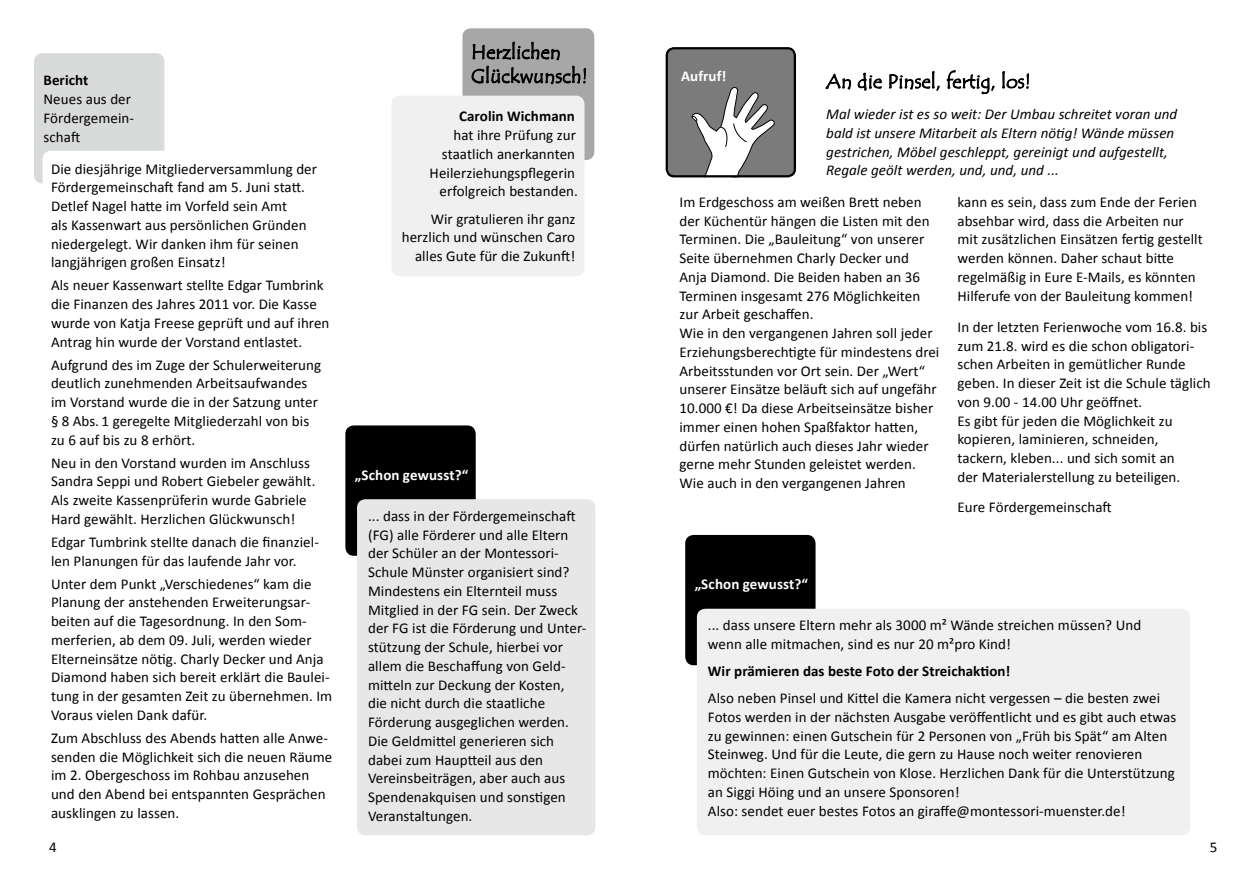
<style>
.page{position:relative;width:1259px;height:893px;background:#fff}
.page>*{position:absolute;margin:0;border:0;box-sizing:border-box;transform-origin:0 0}
.t1{font:19.5px/24px "Tempus Sans ITC";letter-spacing:.01em;color:#000}
.t2{font:15px/18.8px "Calibri";letter-spacing:.005em;color:#000}
.t3{font:italic 15px/18.8px "Calibri";letter-spacing:.005em;color:#000}
.t4{font:700 15px "Calibri";letter-spacing:.005em;color:#000}
.t5{font:700 15px "Calibri";letter-spacing:.01em;color:#fff}
</style>
<div class="page">
<div style="left:345px;top:425px;width:131px;height:131px;background:#000;border-radius:9px"></div>
<div style="left:357px;top:499px;width:238px;height:336px;background:#e7e7e7;border-radius:9px"></div>
<div style="left:34px;top:53px;width:130px;height:130px;background:#d9dada;border-radius:9px"></div>
<div style="left:43px;top:151px;width:130px;height:130px;background:#fff;border-radius:9px"></div>
<div style="left:462px;top:28px;width:132px;height:132px;background:#a7a7a8;border-radius:9px"></div>
<svg style="left:471px;top:28px;width:115px;height:57px"></svg>
<div style="left:394px;top:98px;width:188px;height:176px;background:#f0f0f0;border-radius:6px"></div>
<div style="left:391px;top:96px;width:193px;height:180px;border:4px solid #f0f0f0;border-radius:6px"></div>
<svg style="left:825px;top:73px;width:26px;height:17px"></svg>
<svg style="left:857px;top:72px;width:25px;height:19px"></svg>
<svg style="left:888px;top:71px;width:52px;height:20px"></svg>
<svg style="left:946px;top:70px;width:49px;height:25px"></svg>
<svg style="left:1002px;top:71px;width:27px;height:18px"></svg>
<div style="left:685px;top:535px;width:130px;height:130px;background:#000;border-radius:9px"></div>
<div style="left:697px;top:609px;width:493px;height:226px;background:#f0f0f0;border-radius:9px"></div>
<div style="left:667px;top:48px;width:128px;height:128px;background:#7a7b7a;border-radius:7px"></div>
<svg style="left:691px;top:87px;width:84px;height:87px"></svg>
<div style="left:665px;top:47px;width:131px;height:130px;border:2px solid #000;border-radius:7px"></div>
<p class="t4" style="left:44px;top:71px;width:46px">Bericht</p>
<p class="t2" style="left:44px;top:90px;width:92px">Neues aus der<br>Fördergemein&shy;schaft</p>
<p class="t2" style="left:51px;top:159px;width:267px">Die diesjährige Mitgliederversammlung der Fördergemeinschaft fand am 5. Juni statt.<br>Detlef Nagel hatte im Vorfeld sein Amt<br>als Kassenwart aus persönlichen Gründen niedergelegt. Wir danken ihm für seinen langjährigen großen Einsatz!</p>
<p class="t2" style="left:51px;top:276px;width:280px">Als neuer Kassenwart stellte Edgar Tumbrink die Finanzen des Jahres 2011 vor. Die Kasse wurde von Katja Freese geprüft und auf ihren Antrag hin wurde der Vorstand entlastet.</p>
<p class="t2" style="left:51px;top:355px;width:272px">Aufgrund des im Zuge der Schulerweiterung deutlich zunehmenden Arbeitsaufwandes im Vorstand wurde die in der Satzung unter § 8 Abs. 1 geregelte Mitgliederzahl von bis zu 6 auf bis zu 8 erhört.</p>
<p class="t2" style="left:51px;top:453px;width:266px">Neu in den Vorstand wurden im Anschluss Sandra Seppi und Robert Giebeler gewählt.<br>Als zweite Kassenprüferin wurde Gabriele Hard gewählt. Herzlichen Glückwunsch!</p>
<p class="t2" style="left:51px;top:532px;width:269px">Edgar Tumbrink stellte danach die finanziel&shy;len Planungen für das laufende Jahr vor.</p>
<p class="t2" style="left:51px;top:574px;width:283px">Unter dem Punkt „Verschiedenes“ kam die Planung der anstehenden Erweiterungsar&shy;beiten auf die Tagesordnung. In den Som&shy;merferien, ab dem 09. Juli, werden wieder Elterneinsätze nötig. Charly Decker und Anja Diamond haben sich bereit erklärt die Baulei&shy;tung in der gesamten Zeit zu übernehmen. Im Voraus vielen Dank dafür.</p>
<p class="t2" style="left:51px;top:728px;width:283px">Zum Abschluss des Abends hatten alle Anwe&shy;senden die Möglichkeit sich die neuen Räume im 2. Obergeschoss im Rohbau anzusehen und den Abend bei entspannten Gesprächen ausklingen zu lassen.</p>
<p class="t2" style="left:49px;top:838px;width:9px">4</p>
<h1 class="t1" style="left:471px;top:40px;width:118px">Herzlichen<br>Glückwunsch!</h1>
<p class="t4" style="left:459px;top:107px;width:117px">Carolin Wichmann</p>
<p class="t2" style="left:429px;top:126px;width:150px;text-align:right">hat ihre Prüfung zur staatlich anerkannten<br>Heilerziehungspflegerin erfolgreich bestanden.</p>
<p class="t2" style="left:402px;top:209px;width:175px;text-align:right">Wir gratulieren ihr ganz herzlich und wünschen Caro alles Gute für die Zukunft!</p>
<p class="t5" style="left:355px;top:465px;width:115px">„Schon gewusst?“</p>
<p class="t2" style="left:368px;top:507px;width:220px">... dass in der Fördergemeinschaft (FG) alle Förderer und alle Eltern der Schüler an der Montessori-<br>Schule Münster organisiert sind?<br>Mindestens ein Elternteil muss<br>Mitglied in der FG sein. Der Zweck der FG ist die Förderung und Unter&shy;stützung der Schule, hierbei vor allem die Beschaffung von Geld&shy;mitteln zur Deckung der Kosten, die nicht durch die staatliche<br>Förderung ausgeglichen werden.<br>Die Geldmittel generieren sich dabei zum Hauptteil aus den<br>Vereinsbeiträgen, aber auch aus<br>Spendenakquisen und sonstigen<br>Veranstaltungen.</p>
<p class="t5" style="left:681px;top:67px;width:47px">Aufruf!</p>
<h1 class="t1" style="left:826px;top:70px;width:206px">An die Pinsel, fertig, los!</h1>
<p class="t3" style="left:826px;top:104px;width:352px">Mal wieder ist es so weit: Der Umbau schreitet voran und bald ist unsere Mitarbeit als Eltern nötig! Wände müssen gestrichen, Möbel geschleppt, gereinigt und aufgestellt, Regale geölt werden, und, und, und ...</p>
<p class="t2" style="left:679px;top:193px;width:261px">Im Erdgeschoss am weißen Brett neben der Küchentür hängen die Listen mit den Terminen. Die „Bauleitung“ von unserer Seite übernehmen Charly Decker und Anja Diamond. Die Beiden haben an 36<br>Terminen insgesamt 276 Möglichkeiten zur Arbeit geschaffen.<br>Wie in den vergangenen Jahren soll jeder Erziehungsberechtigte für mindestens drei Arbeitsstunden vor Ort sein. Der „Wert“ unserer Einsätze beläuft sich auf ungefähr 10.000 €! Da diese Arbeitseinsätze bisher immer einen hohen Spaßfaktor hatten, dürfen natürlich auch dieses Jahr wieder gerne mehr Stunden geleistet werden.<br>Wie auch in den vergangenen Jahren</p>
<p class="t2" style="left:957px;top:193px;width:247px">kann es sein, dass zum Ende der Ferien absehbar wird, dass die Arbeiten nur mit zusätzlichen Einsätzen fertig gestellt werden können. Daher schaut bitte regelmäßig in Eure E-Mails, es könnten Hilferufe von der Bauleitung kommen!</p>
<p class="t2" style="left:957px;top:318px;width:255px">In der letzten Ferienwoche vom 16.8. bis zum 21.8. wird es die schon obligatori&shy;schen Arbeiten in gemütlicher Runde geben. In dieser Zeit ist die Schule täglich von 9.00 - 14.00 Uhr geöffnet.<br>Es gibt für jeden die Möglichkeit zu kopieren, laminieren, schneiden, tackern, kleben... und sich somit an<br>der Materialerstellung zu beteiligen.</p>
<p class="t2" style="left:957px;top:497px;width:156px">Eure Fördergemeinschaft</p>
<p class="t5" style="left:694px;top:574px;width:115px">„Schon gewusst?“</p>
<p class="t2" style="left:708px;top:616px;width:435px">... dass unsere Eltern mehr als 3000 m² Wände streichen müssen? Und wenn alle mitmachen, sind es nur 20 m²pro Kind!</p>
<p class="t4" style="left:708px;top:662px;width:304px">Wir prämieren das beste Foto der Streichaktion!</p>
<p class="t2" style="left:708px;top:689px;width:470px">Also neben Pinsel und Kittel die Kamera nicht vergessen – die besten zwei Fotos werden in der nächsten Ausgabe veröffentlicht und es gibt auch etwas zu gewinnen: einen Gutschein für 2 Personen von „Früh bis Spät“ am Alten Steinweg. Und für die Leute, die gern zu Hause noch weiter renovieren möchten: Einen Gutschein von Klose. Herzlichen Dank für die Unterstützung an Siggi Höing und an unsere Sponsoren!<br>Also: sendet euer bestes Fotos an giraffe@montessori-muenster.de!</p>
<p class="t2" style="left:1209px;top:838px;width:9px">5</p>
</div>
